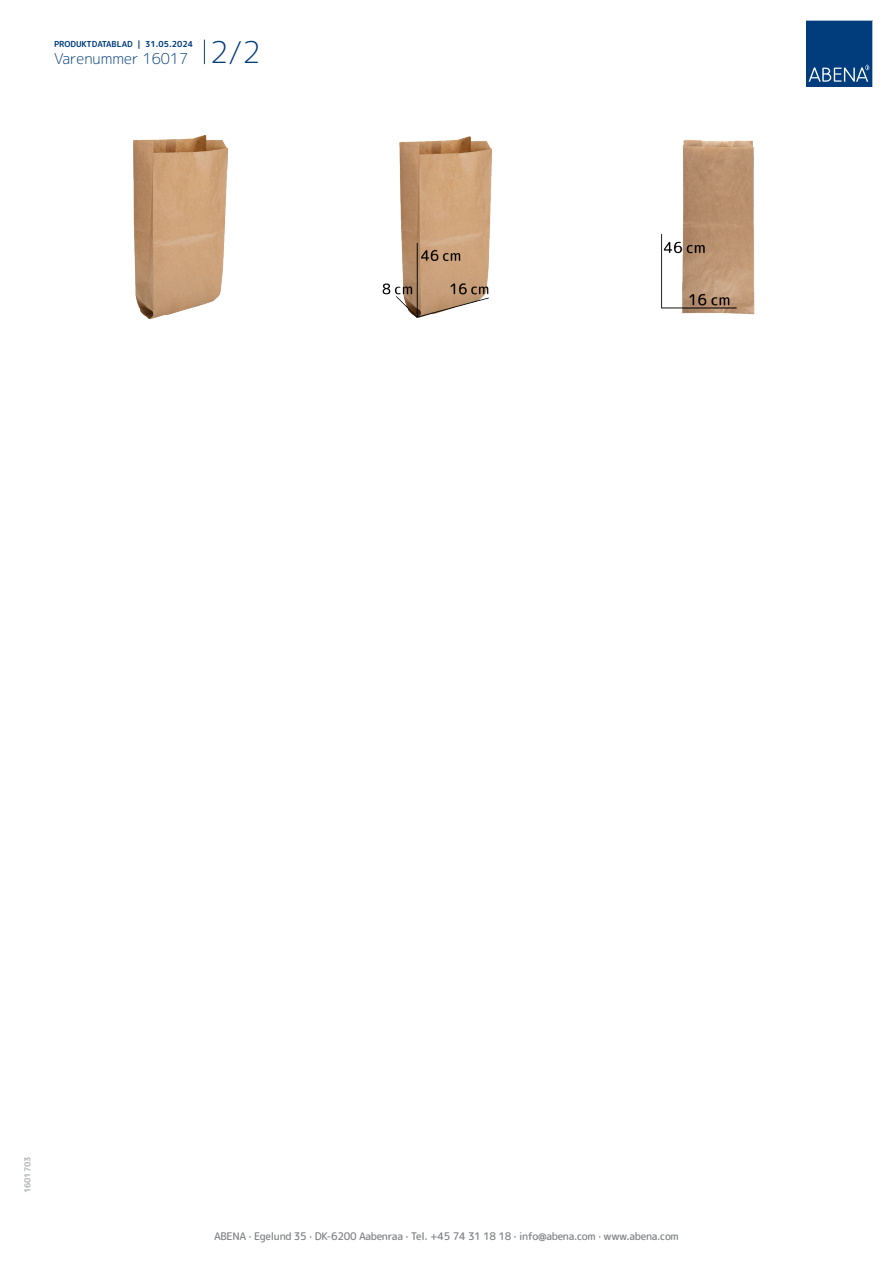
<style>
.page{position:relative;width:893px;height:1263px;background:#fff}
.page>*{position:absolute;margin:0;border:0;box-sizing:border-box;transform-origin:0 0}
.t1{font:300 15px "Rounded Mplus 1 c";color:#013d7d}
.t2{font:500 10.5px "Rounded Mplus 1 c";letter-spacing:-.03em;color:#808285}
.t3{font:700 8.25px "Rounded Mplus 1 c";color:#013d7d}
.t4{font:700 8.25px "Rounded Mplus 1 c";color:#b2b3b7}
.s1{font-size:30px}
</style>
<div class="page">
<svg style="left:204px;top:40px;width:1px;height:24px"></svg>
<svg style="left:806px;top:20px;width:67px;height:67px;background:#144b86"></svg>
<img style="left:134px;top:136px;width:94px;height:182px">
<img style="left:382px;top:136px;width:110px;height:182px">
<img style="left:661px;top:140px;width:94px;height:175px">
<p class="t3" style="left:54px;top:38px;width:141px">PRODUKTDATABLAD | 31.05.2024</p>
<h1 class="t1" style="left:54px;top:48px;width:208px">Varenummer 16017 <span class="s1">2/2</span></h1>
<p class="t4" style="left:22px;top:1193px;width:38px;rotate:-90deg">1601703</p>
<p class="t2" style="left:214px;top:1229px;width:466px">ABENA · Egelund 35 · DK-6200 Aabenraa · Tel. +45 74 31 18 18 · info@abena.com · www.abena.com</p>
</div>
